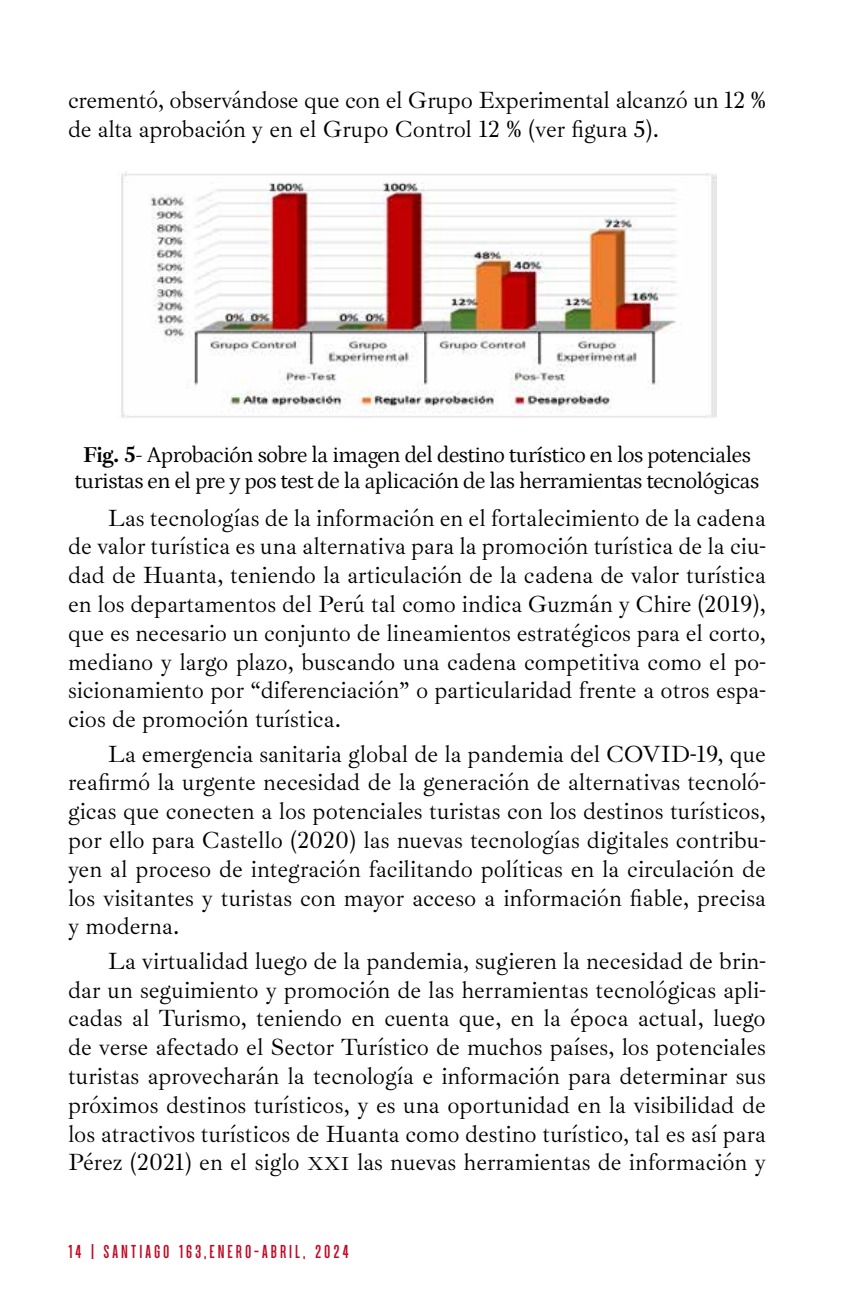
<style>
.page{position:relative;width:851px;height:1304px;background:#fff}
.page>*{position:absolute;margin:0;border:0;box-sizing:border-box;transform-origin:0 0}
.t1{font:24px/28.8px "Ibarra Real Nova";letter-spacing:-.005em;color:#000;text-align:justify}
.t2{font:22px/26.4px "Petrona";letter-spacing:-.02em;color:#000;text-align:center}
.t3{font:700 20px "Parkson";letter-spacing:.14em;color:#c10a27}
.s1{font-family:"Ibarra Real Nova";font-weight:700}
</style>
<div class="page">
<img style="left:121px;top:171px;width:595px;height:248px">
<p class="t1" style="left:68px;top:86px;width:699px">crementó, observándose que con el Grupo Experimental alcanzó un 12 % de alta aprobación y en el Grupo Control 12 % (ver figura 5).</p>
<p class="t2" style="left:75px;top:440px;width:686px"><span class="s1">Fig. 5</span>- Aprobación sobre la imagen del destino turístico en los potenciales turistas en el pre y pos test de la aplicación de las herramientas tecnológicas</p>
<p class="t1" style="left:68px;top:504px;width:699px;text-indent:40px">Las tecnologías de la información en el fortalecimiento de la cadena de valor turística es una alternativa para la promoción turística de la ciu&shy;dad de Huanta, teniendo la articulación de la cadena de valor turística en los departamentos del Perú tal como indica Guzmán y Chire (2019), que es necesario un conjunto de lineamientos estratégicos para el corto, mediano y largo plazo, buscando una cadena competitiva como el po&shy;sicionamiento por “diferenciación” o particularidad frente a otros espa&shy;cios de promoción turística.</p>
<p class="t1" style="left:68px;top:740px;width:699px;text-indent:40px">La emergencia sanitaria global de la pandemia del COVID-19, que reafirmó la urgente necesidad de la generación de alternativas tecnoló&shy;gicas que conecten a los potenciales turistas con los destinos turísticos, por ello para Castello (2020) las nuevas tecnologías digitales contribu&shy;yen al proceso de integración facilitando políticas en la circulación de los visitantes y turistas con mayor acceso a información fiable, precisa y moderna.</p>
<p class="t1" style="left:68px;top:947px;width:699px;text-indent:40px">La virtualidad luego de la pandemia, sugieren la necesidad de brin&shy;dar un seguimiento y promoción de las herramientas tecnológicas apli&shy;cadas al Turismo, teniendo en cuenta que, en la época actual, luego de verse afectado el Sector Turístico de muchos países, los potenciales turistas aprovecharán la tecnología e información para determinar sus próximos destinos turísticos, y es una oportunidad en la visibilidad de los atractivos turísticos de Huanta como destino turístico, tal es así para Pérez (2021) en el siglo xxi las nuevas herramientas de información y</p>
<p class="t3" style="left:68px;top:1241px;width:282px">14 | SANTIAGO 163,ENERO-ABRIL, 2024</p>
</div>
